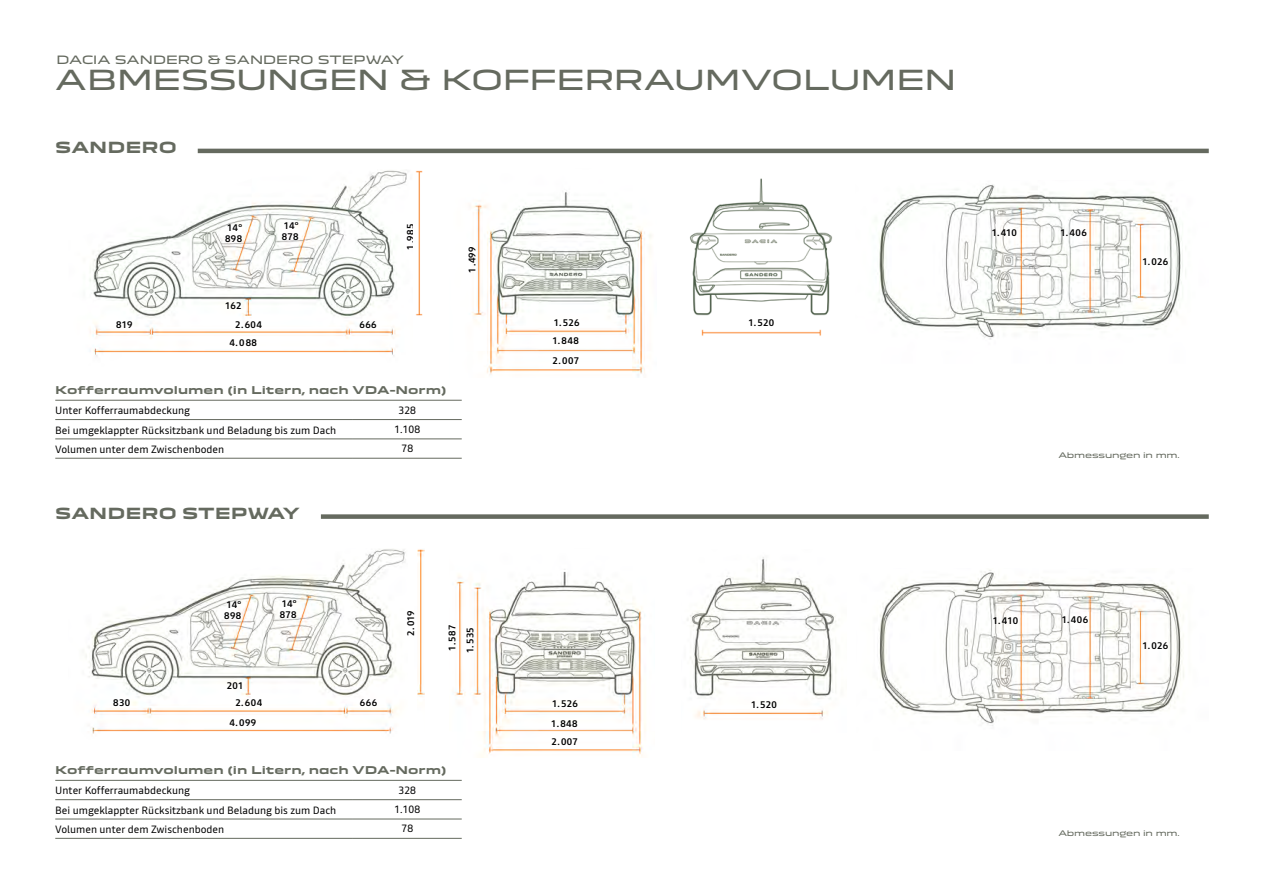
<style>
.page{position:relative;width:1263px;height:893px;background:#fff}
.page>*{position:absolute;margin:0;border:0;box-sizing:border-box;transform-origin:0 0}
.t1{font:27px "Dacia Block Extended";letter-spacing:-.045em;color:#656a5f}
.t2{font:700 15px "Dacia Block Extended";color:#656a5f}
.t3{font:11.25px "Dacia Block Extended";letter-spacing:-.035em;color:#656a5f}
.t4{font:10.5px "Read";color:#000}
.t5{font:700 10.5px "Dacia Block Extended";color:#656a5f}
.t6{font:500 9.75px/11.2px "Read";letter-spacing:.03em;color:#000}
.t7{font:7.5px "Dacia Block Extended";letter-spacing:-.02em;color:#656a5f}
</style>
<div class="page">
<img style="left:90px;top:170px;width:333px;height:187px">
<img style="left:472px;top:192px;width:180px;height:182px">
<img style="left:690px;top:178px;width:142px;height:158px">
<img style="left:878px;top:184px;width:305px;height:156px">
<img style="left:687px;top:557px;width:149px;height:163px">
<img style="left:879px;top:570px;width:305px;height:156px">
<img style="left:455px;top:569px;width:191px;height:189px">
<img style="left:86px;top:549px;width:320px;height:185px">
<img style="left:417px;top:549px;width:8px;height:148px">
<hr style="left:55px;top:458px;width:298px;height:1px;background:#656a5f">
<hr style="left:55px;top:400px;width:298px;height:1px;background:#656a5f">
<hr style="left:353px;top:400px;width:109px;height:1px;background:#656a5f">
<hr style="left:353px;top:458px;width:109px;height:1px;background:#656a5f">
<hr style="left:55px;top:419px;width:298px;height:1px;background:#656a5f">
<hr style="left:353px;top:419px;width:109px;height:1px;background:#656a5f">
<hr style="left:55px;top:438px;width:298px;height:1px;background:#656a5f">
<hr style="left:353px;top:438px;width:109px;height:1px;background:#656a5f">
<hr style="left:55px;top:838px;width:298px;height:1px;background:#656a5f">
<hr style="left:55px;top:780px;width:298px;height:1px;background:#656a5f">
<hr style="left:353px;top:780px;width:109px;height:1px;background:#656a5f">
<hr style="left:353px;top:838px;width:109px;height:1px;background:#656a5f">
<hr style="left:55px;top:799px;width:298px;height:1px;background:#656a5f">
<hr style="left:353px;top:799px;width:109px;height:1px;background:#656a5f">
<hr style="left:55px;top:819px;width:298px;height:1px;background:#656a5f">
<hr style="left:353px;top:819px;width:109px;height:1px;background:#656a5f">
<hr style="left:198px;top:149px;width:1011px;height:4px;background:#656a5f">
<div style="left:321px;top:514px;width:888px;height:5px;background:#656a5f"></div>
<p class="t3" style="left:56px;top:50px;width:349px">DACIA SANDERO &amp; SANDERO STEPWAY</p>
<h1 class="t1" style="left:55px;top:59px;width:903px">ABMESSUNGEN &amp; KOFFERRAUMVOLUMEN</h1>
<h2 class="t2" style="left:55px;top:139px;width:123px">SANDERO</h2>
<p class="t6" style="left:225px;top:222px;width:19px">14°<br>898</p>
<p class="t6" style="left:282px;top:220px;width:18px">14°<br>878</p>
<p class="t6" style="left:405px;top:250px;width:28px;rotate:-90deg">1.985</p>
<p class="t6" style="left:225px;top:300px;width:18px">162</p>
<p class="t6" style="left:229px;top:337px;width:29px">4.088</p>
<p class="t6" style="left:116px;top:319px;width:18px">819</p>
<p class="t6" style="left:359px;top:319px;width:19px">666</p>
<p class="t6" style="left:235px;top:319px;width:28px">2.604</p>
<p class="t5" style="left:55px;top:384px;width:393px">Kofferraumvolumen (in Litern, nach VDA-Norm)</p>
<p class="t4" style="left:55px;top:404px;width:136px">Unter Kofferraumabdeckung</p>
<p class="t4" style="left:399px;top:404px;width:19px">328</p>
<p class="t4" style="left:55px;top:424px;width:283px">Bei umgeklappter Rücksitzbank und Beladung bis zum Dach</p>
<p class="t4" style="left:394px;top:423px;width:27px">1.108</p>
<p class="t4" style="left:55px;top:443px;width:171px">Volumen unter dem Zwischenboden</p>
<p class="t4" style="left:402px;top:442px;width:13px">78</p>
<h2 class="t2" style="left:55px;top:505px;width:246px">SANDERO STEPWAY</h2>
<p class="t6" style="left:467px;top:273px;width:28px;rotate:-90deg">1.499</p>
<p class="t6" style="left:224px;top:599px;width:19px">14°<br>898</p>
<p class="t6" style="left:280px;top:598px;width:18px">14°<br>878</p>
<p class="t6" style="left:227px;top:679px;width:18px">201</p>
<p class="t6" style="left:113px;top:697px;width:18px">830</p>
<p class="t6" style="left:235px;top:697px;width:28px">2.604</p>
<p class="t6" style="left:360px;top:697px;width:19px">666</p>
<p class="t6" style="left:230px;top:717px;width:28px">4.099</p>
<p class="t6" style="left:405px;top:636px;width:27px;rotate:-90deg">2.019</p>
<p class="t6" style="left:443px;top:653px;width:30px;line-height:17.9px;rotate:-90deg">1.587<br>1.535</p>
<p class="t5" style="left:55px;top:765px;width:393px">Kofferraumvolumen (in Litern, nach VDA-Norm)</p>
<p class="t4" style="left:55px;top:784px;width:136px">Unter Kofferraumabdeckung</p>
<p class="t4" style="left:399px;top:784px;width:19px">328</p>
<p class="t4" style="left:55px;top:804px;width:283px">Bei umgeklappter Rücksitzbank und Beladung bis zum Dach</p>
<p class="t4" style="left:394px;top:803px;width:27px">1.108</p>
<p class="t4" style="left:55px;top:823px;width:171px">Volumen unter dem Zwischenboden</p>
<p class="t4" style="left:402px;top:823px;width:13px">78</p>
<p class="t6" style="left:554px;top:317px;width:27px">1.526</p>
<p class="t6" style="left:552px;top:335px;width:28px">1.848</p>
<p class="t6" style="left:553px;top:355px;width:28px">2.007</p>
<p class="t6" style="left:748px;top:317px;width:27px">1.520</p>
<p class="t6" style="left:552px;top:698px;width:27px">1.526</p>
<p class="t6" style="left:751px;top:699px;width:27px">1.520</p>
<p class="t6" style="left:551px;top:714px;width:28px;line-height:18.3px">1.848<br>2.007</p>
<p class="t6" style="left:992px;top:227px;width:27px">1.410</p>
<p class="t6" style="left:1060px;top:227px;width:28px">1.406</p>
<p class="t6" style="left:1142px;top:256px;width:27px">1.026</p>
<p class="t7" style="left:1058px;top:450px;width:123px">Abmessungen in mm.</p>
<p class="t6" style="left:993px;top:615px;width:27px">1.410</p>
<p class="t6" style="left:1062px;top:614px;width:28px">1.406</p>
<p class="t6" style="left:1142px;top:640px;width:27px">1.026</p>
<p class="t7" style="left:1058px;top:827px;width:123px">Abmessungen in mm.</p>
</div>
